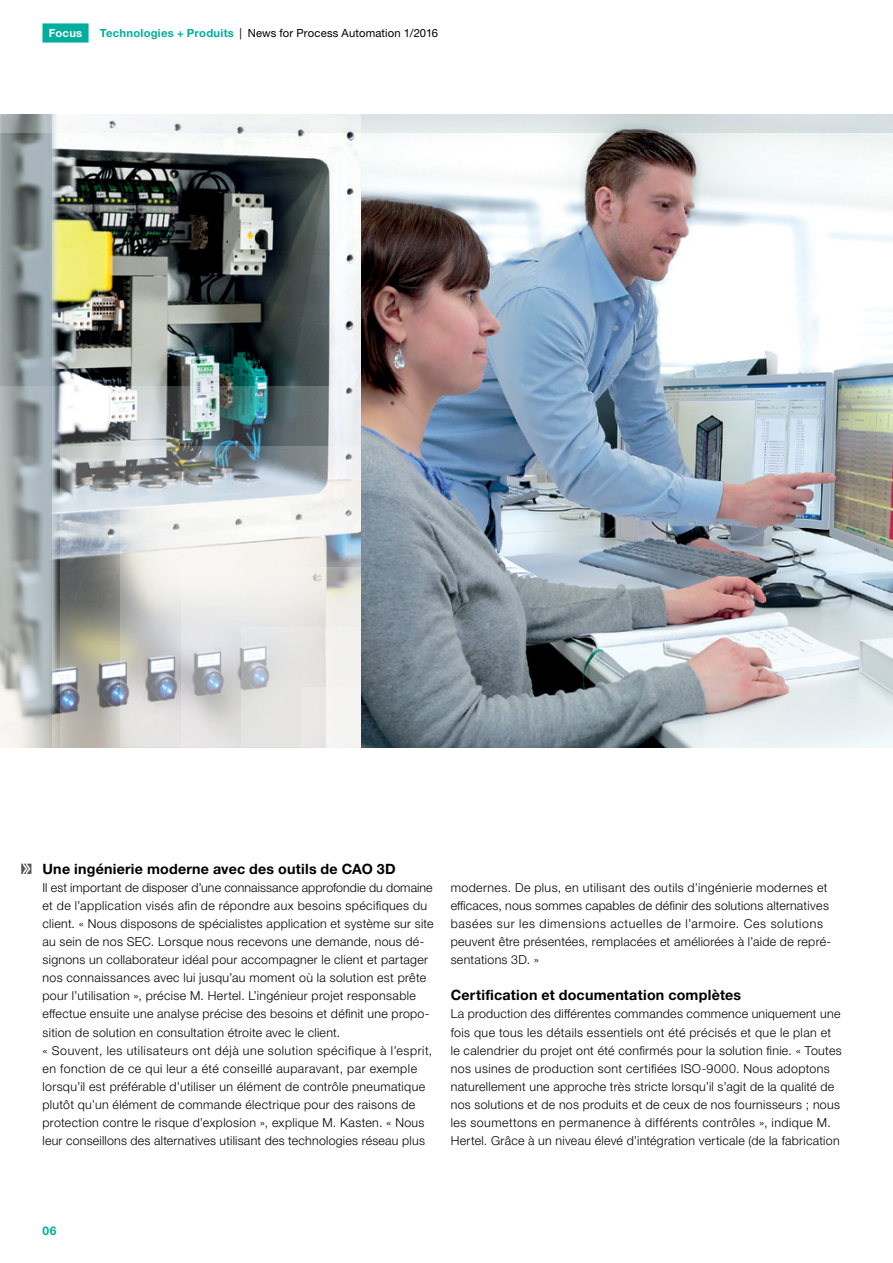
<style>
.page{position:relative;width:893px;height:1263px;background:#fff}
.page>*{position:absolute;margin:0;border:0;box-sizing:border-box;transform-origin:0 0}
.t1{font:700 14.25px "Helvetica Neue LTW1 G";letter-spacing:.015em;color:#000}
.t2{font:300 12.3px/18px "Helvetica Neue LTW1 G";letter-spacing:.025em;color:#000}
.t3{font:700 12px "Helvetica Neue LTW1 G";color:#00ae9d}
.t4{font:11.25px "Helvetica Neue LTW1 G";letter-spacing:.015em;color:#000}
.s1{font-weight:700;color:#00ae9d}
.s2{font-weight:700;color:#fff}
</style>
<div class="page">
<img style="left:51px;top:133px;width:842px;height:614px">
<img style="left:51px;top:386px;width:310px;height:361px">
<svg style="left:60px;top:446px;width:301px;height:301px;background:#a9adae"></svg>
<svg style="left:120px;top:506px;width:241px;height:241px"></svg>
<svg style="left:181px;top:567px;width:180px;height:180px;background:#e1e1e0"></svg>
<svg style="left:241px;top:627px;width:120px;height:120px;background:#e2e2e2"></svg>
<div style="left:301px;top:687px;width:60px;height:60px;background:linear-gradient(to right,#e8e7e4,#f8f7f6)"></div>
<svg style="left:0;top:133px;width:51px;height:614px;background:#9da6a7"></svg>
<svg style="left:0;top:115px;width:893px;height:18px"></svg>
<div style="left:43px;top:23px;width:46px;height:20px;background:#00ae9d"></div>
<svg style="left:21px;top:864px;width:10px;height:10px"></svg>
<p class="t4" style="left:43px;top:26px;width:397px"><span class="s1">x</span><span class="s2">Focus</span><span class="s1">x Technologies + Produits</span> | News for Process Automation 1/2016</p>
<p class="t1" style="left:43px;top:860px;width:355px">Une ingénierie moderne avec des outils de CAO 3D</p>
<p class="t2" style="left:43px;top:878px;width:393px">Il est important de disposer d’une connaissance approfondie du domaine et de l’application visés afin de répondre aux besoins spécifiques du client. « Nous disposons de spécialistes application et système sur site au sein de nos SEC. Lorsque nous recevons une demande, nous dé&shy;signons un collaborateur idéal pour accompagner le client et partager nos connaissances avec lui jusqu’au moment où la solution est prête pour l’utilisation », précise M. Hertel. L’ingénieur projet responsable effectue ensuite une analyse précise des besoins et définit une propo&shy;sition de solution en consultation étroite avec le client.<br>« Souvent, les utilisateurs ont déjà une solution spécifique à l’esprit, en fonction de ce qui leur a été conseillé auparavant, par exemple lorsqu’il est préférable d’utiliser un élément de contrôle pneumatique plutôt qu’un élément de commande électrique pour des raisons de protection contre le risque d’explosion », explique M. Kasten. « Nous leur conseillons des alternatives utilisant des technologies réseau plus</p>
<p class="t2" style="left:451px;top:878px;width:382px">modernes. De plus, en utilisant des outils d’ingénierie modernes et efficaces, nous sommes capables de définir des solutions alternatives basées sur les dimensions actuelles de l’armoire. Ces solutions peuvent être présentées, remplacées et améliorées à l’aide de repré&shy;sentations 3D. »</p>
<p class="t1" style="left:451px;top:986px;width:292px">Certification et documentation complètes</p>
<p class="t2" style="left:451px;top:1005px;width:393px">La production des différentes commandes commence uniquement une fois que tous les détails essentiels ont été précisés et que le plan et le calendrier du projet ont été confirmés pour la solution finie. « Toutes nos usines de production sont certifiées ISO-9000. Nous adoptons naturellement une approche très stricte lorsqu’il s’agit de la qualité de nos solutions et de nos produits et de ceux de nos fournisseurs ; nous les soumettons en permanence à différents contrôles », indique M.<br>Hertel. Grâce à un niveau élevé d’intégration verticale (de la fabrication</p>
<p class="t3" style="left:43px;top:1224px;width:15px">06</p>
</div>
